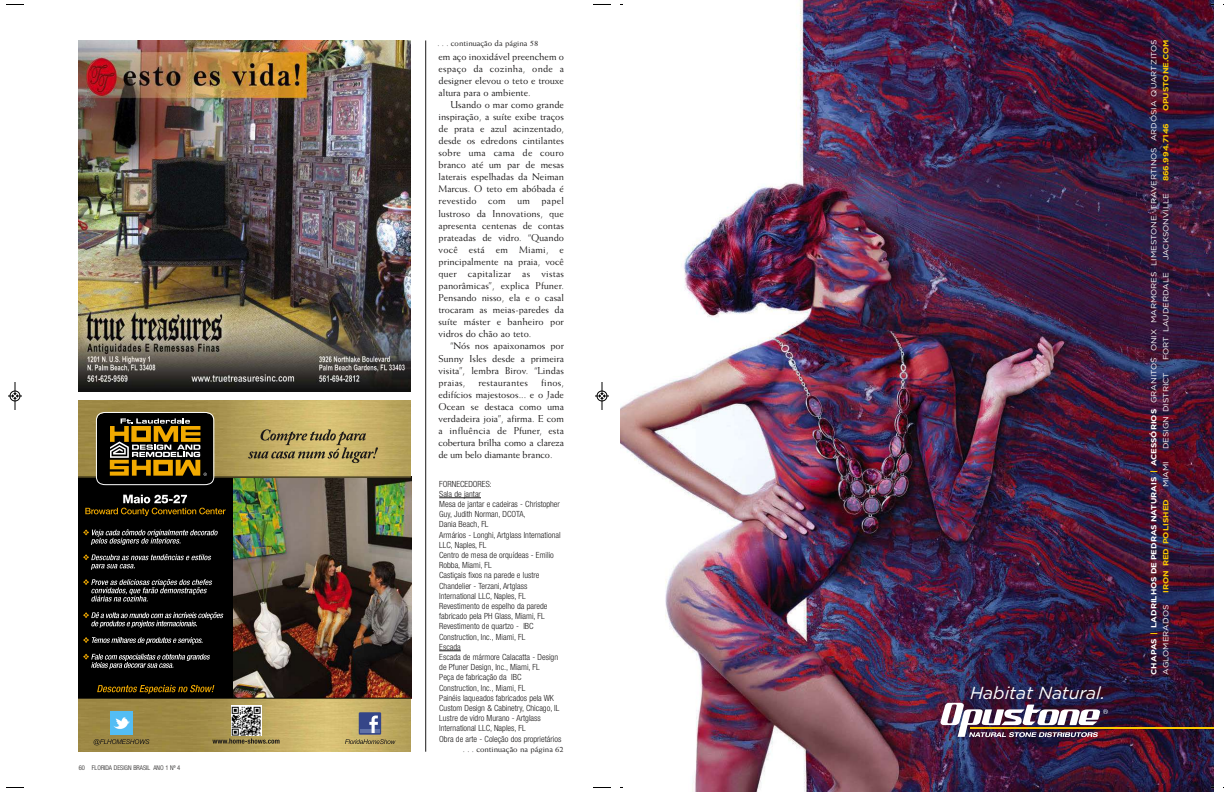
<style>
.page{position:relative;width:1224px;height:792px;background:#fff}
.page>*{position:absolute;margin:0;border:0;box-sizing:border-box;transform-origin:0 0}
.t1{font:italic 17.4px "Gotham HTF";color:#fff}
.t2{font:10px/12.1px "Weiss";color:#1a1818;text-align:justify}
.t3{font:10px "Weiss";letter-spacing:.02em;color:#1a1818}
.t4{font:300 condensed 8.5px/10.2px "Helvetica Neue";color:#1a1818}
.t5{font:8.5px "Weiss";color:#1a1818}
.t6{font:7.5px/12.2px "Gotham";color:#fff;scale:1.13 1}
.t7{font:700 7.5px "Gotham";color:#fac900;scale:1.13 1}
.t8{font:300 condensed 6.5px "Helvetica Neue";color:#1a1818}
.s1{font-weight:700}
.s2{font-weight:700;color:#fac900}
</style>
<div class="page">
<hr style="left:425px;top:40px;width:1px;height:712px;background:#1a1818">
<hr style="left:439px;top:498px;width:42px;height:1px;background:#1a1818">
<svg style="left:439px;top:651px;width:22px;height:1px"></svg>
<img style="left:232px;top:478px;width:179px;height:220px">
<div style="left:78px;top:401px;width:154px;height:304px;background:#000"></div>
<img style="left:78px;top:401px;width:333px;height:76px">
<hr style="left:78px;top:477px;width:333px;height:1px;background:#000">
<img style="left:78px;top:699px;width:333px;height:52px">
<svg style="left:85px;top:495px;width:141px;height:21px"></svg>
<hr style="left:78px;top:698px;width:333px;height:1px;background:#000">
<svg style="left:96px;top:412px;width:118px;height:73px"></svg>
<svg style="left:83px;top:654px;width:127px;height:15px"></svg>
<svg style="left:83px;top:637px;width:120px;height:8px"></svg>
<svg style="left:83px;top:612px;width:140px;height:16px"></svg>
<svg style="left:83px;top:579px;width:129px;height:23px"></svg>
<svg style="left:83px;top:554px;width:128px;height:16px"></svg>
<svg style="left:83px;top:529px;width:135px;height:16px"></svg>
<svg style="left:212px;top:739px;width:68px;height:5px"></svg>
<svg style="left:231px;top:705px;width:30px;height:31px"></svg>
<img style="left:232px;top:706px;width:28px;height:29px">
<svg style="left:345px;top:739px;width:51px;height:5px"></svg>
<div style="left:359px;top:712px;width:22px;height:23px;background:#354688"></div>
<hr style="left:360px;top:730px;width:20px;height:3px;background:#5f71a7">
<svg style="left:369px;top:716px;width:9px;height:17px"></svg>
<svg style="left:94px;top:739px;width:55px;height:6px"></svg>
<img style="left:110px;top:712px;width:23px;height:22px">
<svg style="left:248px;top:429px;width:130px;height:34px;background:#a9975b"></svg>
<svg style="left:97px;top:685px;width:117px;height:9px"></svg>
<img style="left:78px;top:41px;width:333px;height:351px">
<svg style="left:6px;top:4px;width:18px;height:1px"></svg>
<svg style="left:6px;top:787px;width:18px;height:1px"></svg>
<svg style="left:8px;top:382px;width:14px;height:28px"></svg>
<img style="left:620px;top:0;width:594px;height:792px">
<img style="left:941px;top:703px;width:167px;height:34px">
<hr style="left:970px;top:727px;width:244px;height:2px;background:#fac900">
<svg style="left:593px;top:4px;width:18px;height:1px"></svg>
<svg style="left:593px;top:787px;width:18px;height:1px"></svg>
<svg style="left:595px;top:382px;width:14px;height:28px"></svg>
<p class="t8" style="left:79px;top:764px;width:103px">60 FLORIDA DESIGN BRASIL ANO 1 Nº 4</p>
<p class="t5" style="left:438px;top:38px;width:102px">. . . continuação da página 58</p>
<p class="t2" style="left:439px;top:50px;width:127px">em aço inoxidável preenchem o espaço da cozinha, onde a designer elevou o teto e trouxe altura para o ambiente.</p>
<p class="t2" style="left:439px;top:98px;width:127px;text-indent:12px">Usando o mar como grande inspiração, a suíte exibe traços de prata e azul acinzentado, desde os edredons cintilantes sobre uma cama de couro branco até um par de mesas laterais espelhadas da Neiman Marcus. O teto em abóbada é revestido com um papel lustroso da Innovations, que apresenta centenas de contas prateadas de vidro. “Quando você está em Miami, e principalmente na praia, você quer capitalizar as vistas panorâmicas”, explica Pfuner.<br>Pensando nisso, ela e o casal trocaram as meias-paredes da suíte máster e banheiro por vidros do chão ao teto.</p>
<p class="t2" style="left:439px;top:340px;width:127px;text-indent:12px">“Nós nos apaixonamos por Sunny Isles desde a primeira visita”, lembra Birov. “Lindas praias,</p>
<p class="t2" style="left:439px;top:376px;width:127px;text-indent:103px">finos, edifícios majestosos... e o Jade Ocean se destaca como uma verdadeira joia”, afirma. E com a influência de Pfuner, esta cobertura brilha como a clareza de um belo diamante branco.</p>
<p class="t3" style="left:478px;top:376px;width:51px">restaurantes</p>
<p class="t4" style="left:439px;top:478px;width:124px">FORNECEDORES:<br>Sala de jantar<br>Mesa de jantar e cadeiras - Christopher<br>Guy, Judith Norman, DCOTA,<br>Dania Beach, FL<br>Armários - Longhi, Artglass International<br>LLC, Naples, FL<br>Centro de mesa de orquídeas - Emilio<br>Robba, Miami, FL<br>Castiçais fixos na parede e lustre<br>Chandelier - Terzani, Artglass<br>International LLC, Naples, FL<br>Revestimento de espelho da parede fabricado pela PH Glass, Miami, FL<br>Revestimento de quartzo - IBC<br>Construction, Inc., Miami, FL<br>Escada<br>Escada de mármore Calacatta - Design de Pfuner Design, Inc., Miami, FL<br>Peça de fabricação da IBC<br>Construction, Inc., Miami, FL<br>Painéis laqueados fabricados pela WK<br>Custom Design &amp; Cabinetry, Chicago, IL<br>Lustre de vidro Murano - Artglass<br>International LLC, Naples, FL<br>Obra de arte - Coleção dos proprietários</p>
<p class="t5" style="left:463px;top:744px;width:102px">. . . continuação na página 62</p>
<h1 class="t1" style="left:970px;top:683px;width:137px">Habitat Natural.</h1>
<p class="t6" style="left:1148px;top:675px;width:564px;rotate:-90deg"><span class="s1">CHAPAS</span> <span class="s2">|</span> <span class="s1">LADRILHOS DE PEDRAS NATURAIS</span> <span class="s2">|</span> <span class="s1">ACESSÓRIOS</span> GRANITOS ONIX MARMORES LIMESTONE TRAVERTINOS ARDÓSIA QUARTZITOS<br>AGLOMERADOS</p>
<p class="t7" style="left:1162px;top:111px;width:65px;rotate:-90deg">OPUSTONE.COM</p>
<p class="t7" style="left:1162px;top:181px;width:53px;rotate:-90deg">866.994.7146</p>
<p class="t6" style="left:1160px;top:260px;width:61px;rotate:-90deg">JACKSONVILLE</p>
<p class="t6" style="left:1160px;top:360px;width:80px;rotate:-90deg">FORT LAUDERDALE</p>
<p class="t6" style="left:1160px;top:449px;width:70px;rotate:-90deg">DESIGN DISTRICT</p>
<p class="t6" style="left:1160px;top:487px;width:25px;rotate:-90deg">MIAMI</p>
<p class="t7" style="left:1162px;top:593px;width:85px;rotate:-90deg">IRON RED POLISHED</p>
</div>
